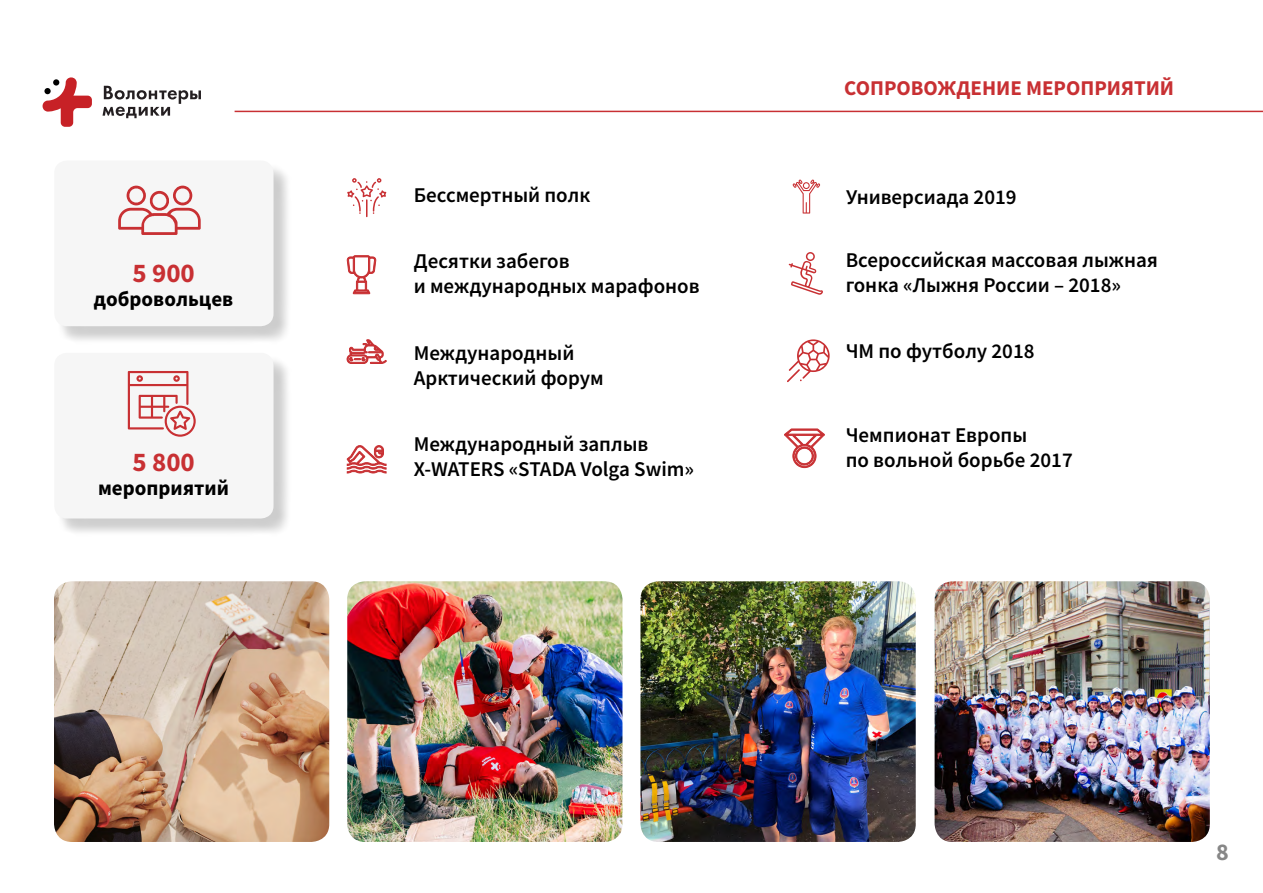
<style>
.page{position:relative;width:1263px;height:893px;background:#fff}
.page>*{position:absolute;margin:0;border:0;box-sizing:border-box;transform-origin:0 0}
.t1{font:700 27px "Source Sans Pro";color:#c83033}
.t2{font:700 24px "Source Sans Pro";color:#878787}
.t3{font:600 21px/25.2px "Source Sans Pro";color:#000}
.t4{font:700 21px "Source Sans Pro";color:#c83033}
.t5{font:700 21px "Source Sans Pro";color:#000}
</style>
<div class="page">
<div style="left:56px;top:355px;width:236px;height:182px;background:#000;opacity:.2"></div>
<div style="left:54px;top:353px;width:220px;height:165px;background:#f6f6f6;border-radius:13px"></div>
<hr style="left:235px;top:111px;width:1028px;height:1px;background:#c83033">
<svg style="left:103px;top:86px;width:98px;height:32px"></svg>
<svg style="left:42px;top:77px;width:50px;height:50px"></svg>
<div style="left:53px;top:79px;width:6px;height:7px;background:#000;border-radius:50%"></div>
<div style="left:44px;top:88px;width:7px;height:6px;background:#000;border-radius:50%"></div>
<svg style="left:128px;top:371px;width:68px;height:66px"></svg>
<div style="left:56px;top:163px;width:236px;height:182px;background:#000;opacity:.2"></div>
<div style="left:54px;top:161px;width:220px;height:165px;background:#f6f6f6;border-radius:13px"></div>
<svg style="left:118px;top:186px;width:83px;height:49px"></svg>
<svg style="left:787px;top:339px;width:43px;height:43px"></svg>
<svg style="left:789px;top:252px;width:34px;height:43px"></svg>
<svg style="left:347px;top:445px;width:39px;height:29px"></svg>
<svg style="left:347px;top:339px;width:40px;height:25px"></svg>
<svg style="left:784px;top:428px;width:41px;height:40px"></svg>
<svg style="left:347px;top:255px;width:29px;height:39px"></svg>
<svg style="left:347px;top:178px;width:39px;height:39px"></svg>
<img style="left:347px;top:581px;width:275px;height:261px">
<img style="left:54px;top:581px;width:275px;height:261px">
<img style="left:640px;top:581px;width:276px;height:261px">
<img style="left:934px;top:581px;width:276px;height:261px">
<svg style="left:792px;top:180px;width:28px;height:34px"></svg>
<p class="t1" style="left:132px;top:254px;width:64px">5 900</p>
<p class="t5" style="left:94px;top:285px;width:141px">добровольцев</p>
<p class="t1" style="left:132px;top:444px;width:64px">5 800</p>
<p class="t5" style="left:98px;top:474px;width:132px">мероприятий</p>
<p class="t3" style="left:414px;top:182px;width:178px">Бессмертный полк</p>
<p class="t3" style="left:414px;top:248px;width:287px">Десятки забегов<br>и международных марафонов</p>
<p class="t3" style="left:414px;top:340px;width:192px">Международный<br>Арктический форум</p>
<p class="t3" style="left:414px;top:431px;width:282px">Международный заплыв<br>X-WATERS «STADA Volga Swim»</p>
<p class="t4" style="left:844px;top:74px;width:331px">СОПРОВОЖДЕНИЕ МЕРОПРИЯТИЙ</p>
<p class="t3" style="left:846px;top:185px;width:172px">Универсиада 2019</p>
<p class="t3" style="left:846px;top:247px;width:314px">Всероссийская массовая лыжная гонка «Лыжня России – 2018»</p>
<p class="t3" style="left:846px;top:338px;width:190px">ЧМ по футболу 2018</p>
<p class="t3" style="left:846px;top:422px;width:229px">Чемпионат Европы<br>по вольной борьбе 2017</p>
<p class="t2" style="left:1216px;top:836px;width:14px">8</p>
</div>
